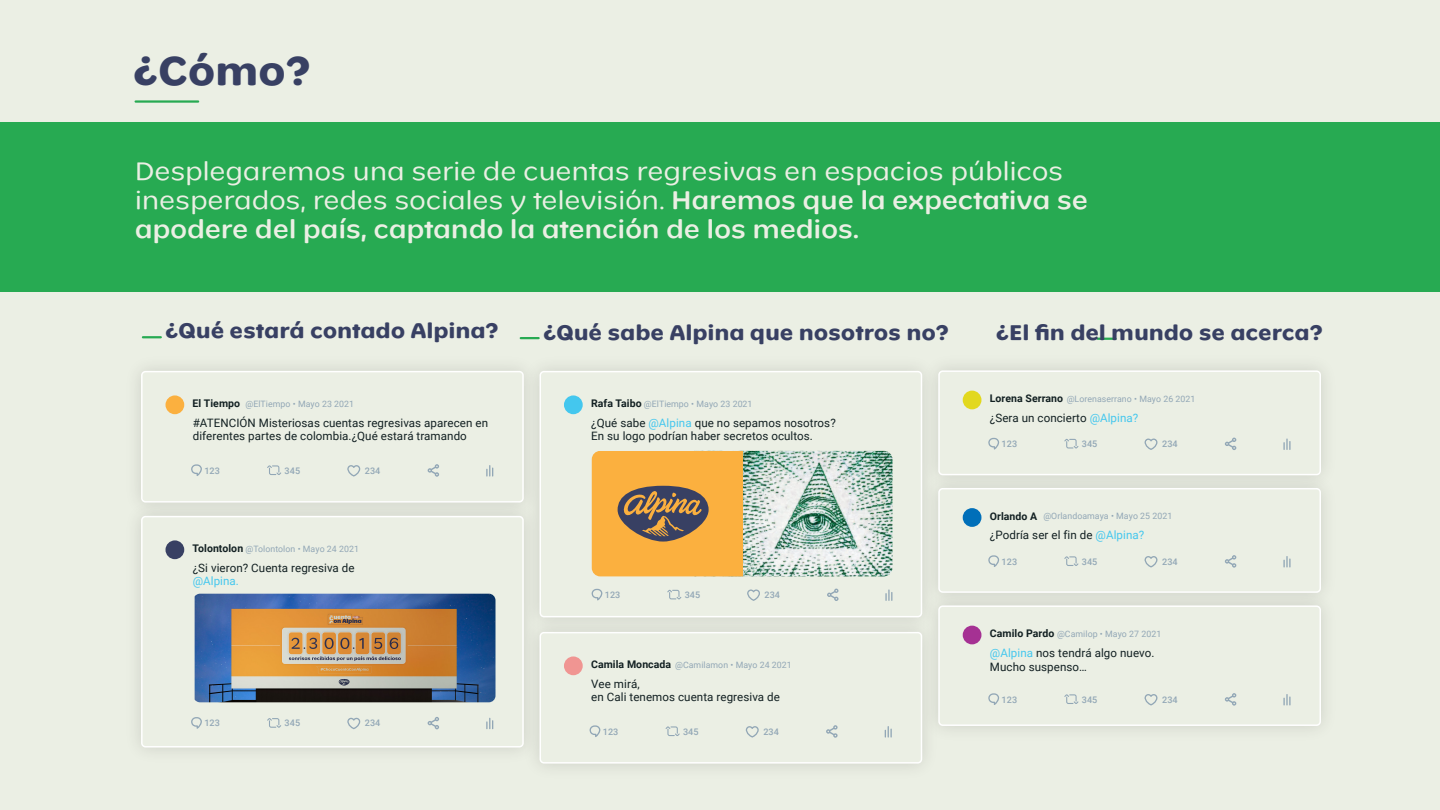
<style>
.page{position:relative;width:1440px;height:810px;background:#ebefe4}
.page>*{position:absolute;margin:0;border:0;box-sizing:border-box;transform-origin:0 0}
.t1{font:700 45px "Alpina Sans";color:#384063}
.t2{font:28.8px/28.9px "Alpina Sans";letter-spacing:.01em;color:#ebefe4}
.t3{font:700 23.62px "Alpina Sans";letter-spacing:.02em;color:#384063}
.t4{font:11.55px/13.9px "Roboto";letter-spacing:.005em;color:#122022}
.t5{font:11.55px "Roboto";letter-spacing:.005em;color:#44c7ee}
.t6{font:500 9.07px "Roboto";letter-spacing:.005em;color:#92a7b6}
.t7{font:500 9px "Roboto";letter-spacing:.005em;color:#92a7b6}
.t8{font:8.77px "Roboto";letter-spacing:.005em;color:#92a7b6}
.s1{font-weight:600}
.s2{font-weight:700;font-size:10.5px;color:#122022}
.s3{color:#44c7ee}
</style>
<div class="page">
<hr style="left:136px;top:100px;width:62px;height:3px;background:#27aa52">
<svg style="left:143px;top:336px;width:18px;height:2px"></svg>
<svg style="left:521px;top:337px;width:18px;height:2px"></svg>
<svg style="left:1098px;top:338px;width:18px;height:2px"></svg>
<div style="left:0;top:122px;width:1440px;height:169px;background:#27aa52"></div>
<div style="left:141px;top:371px;width:383px;height:132px;border:2px solid #fff;border-radius:4px"></div>
<div style="left:166px;top:395px;width:18px;height:19px;background:#fbb03f;border-radius:50%"></div>
<svg style="left:191px;top:464px;width:11px;height:12px"></svg>
<svg style="left:267px;top:465px;width:14px;height:10px"></svg>
<svg style="left:347px;top:465px;width:13px;height:12px"></svg>
<svg style="left:486px;top:465px;width:7px;height:12px"></svg>
<svg style="left:428px;top:464px;width:11px;height:13px"></svg>
<img style="left:132px;top:493px;width:385px;height:258px">
<div style="left:142px;top:517px;width:381px;height:230px;background:#ebefe4;border-radius:4px"></div>
<div style="left:141px;top:516px;width:383px;height:232px;border:2px solid #fff;border-radius:4px"></div>
<div style="left:166px;top:540px;width:18px;height:19px;background:#384063;border-radius:50%"></div>
<svg style="left:191px;top:717px;width:11px;height:12px"></svg>
<svg style="left:267px;top:718px;width:14px;height:10px"></svg>
<svg style="left:347px;top:718px;width:13px;height:11px"></svg>
<svg style="left:486px;top:718px;width:7px;height:11px"></svg>
<svg style="left:428px;top:717px;width:11px;height:12px"></svg>
<img style="left:517px;top:640px;width:408px;height:127px">
<div style="left:540px;top:633px;width:382px;height:130px;background:#ebefe4;border-radius:4px"></div>
<div style="left:540px;top:632px;width:382px;height:132px;border:2px solid #fff;border-radius:4px"></div>
<div style="left:564px;top:656px;width:19px;height:19px;background:#f09592;border-radius:50%"></div>
<svg style="left:589px;top:725px;width:11px;height:12px"></svg>
<svg style="left:666px;top:726px;width:14px;height:10px"></svg>
<svg style="left:746px;top:726px;width:13px;height:12px"></svg>
<svg style="left:885px;top:726px;width:7px;height:12px"></svg>
<svg style="left:826px;top:725px;width:12px;height:13px"></svg>
<div style="left:963px;top:508px;width:18px;height:19px;background:#006fb9;border-radius:50%"></div>
<svg style="left:988px;top:555px;width:11px;height:12px"></svg>
<svg style="left:1064px;top:556px;width:14px;height:10px"></svg>
<svg style="left:1145px;top:556px;width:12px;height:11px"></svg>
<svg style="left:1283px;top:556px;width:8px;height:11px"></svg>
<svg style="left:1225px;top:555px;width:11px;height:13px"></svg>
<img style="left:919px;top:583px;width:405px;height:166px">
<div style="left:939px;top:606px;width:381px;height:119px;background:#ebefe4;border-radius:4px"></div>
<div style="left:938px;top:605px;width:383px;height:121px;border:2px solid #fff;border-radius:4px"></div>
<div style="left:963px;top:626px;width:18px;height:18px;background:#a53193;border-radius:50%"></div>
<svg style="left:988px;top:693px;width:11px;height:12px"></svg>
<svg style="left:1064px;top:694px;width:14px;height:10px"></svg>
<svg style="left:1145px;top:694px;width:12px;height:11px"></svg>
<svg style="left:1283px;top:694px;width:8px;height:11px"></svg>
<svg style="left:1225px;top:693px;width:11px;height:13px"></svg>
<img style="left:945px;top:367px;width:379px;height:131px">
<div style="left:939px;top:371px;width:381px;height:104px;background:#ebefe4;border-radius:4px"></div>
<div style="left:938px;top:370px;width:383px;height:105px;border:2px solid #fff;border-radius:4px"></div>
<div style="left:963px;top:391px;width:18px;height:18px;background:#e2d81e;border-radius:50%"></div>
<svg style="left:988px;top:438px;width:11px;height:12px"></svg>
<svg style="left:1064px;top:439px;width:14px;height:10px"></svg>
<svg style="left:1145px;top:439px;width:12px;height:11px"></svg>
<svg style="left:1283px;top:439px;width:8px;height:11px"></svg>
<svg style="left:1225px;top:438px;width:11px;height:12px"></svg>
<img style="left:517px;top:362px;width:428px;height:278px">
<div style="left:540px;top:372px;width:382px;height:245px;background:#ebefe4;border-radius:4px"></div>
<div style="left:540px;top:371px;width:382px;height:246px;border:2px solid #fff;border-radius:4px"></div>
<div style="left:564px;top:395px;width:19px;height:19px;background:#44c7ee;border-radius:50%"></div>
<svg style="left:591px;top:589px;width:11px;height:11px"></svg>
<svg style="left:667px;top:590px;width:14px;height:9px"></svg>
<svg style="left:747px;top:590px;width:13px;height:11px"></svg>
<svg style="left:885px;top:589px;width:7px;height:12px"></svg>
<svg style="left:827px;top:589px;width:12px;height:12px"></svg>
<img style="left:743px;top:451px;width:149px;height:125px">
<div style="left:592px;top:451px;width:151px;height:125px;background:#fbb03f"></div>
<svg style="left:618px;top:486px;width:91px;height:56px"></svg>
<img style="left:195px;top:594px;width:301px;height:108px">
<h1 class="t1" style="left:134px;top:47px;width:177px">¿Cómo?</h1>
<h2 class="t2" style="left:135px;top:158px;width:954px">Desplegaremos una serie de cuentas regresivas en espacios públicos inesperados, redes sociales y televisión. <span class="s1">Haremos que la expectativa se apodere del país, captando la atención de los medios.</span></h2>
<h3 class="t3" style="left:166px;top:318px;width:334px">¿Qué estará contado Alpina?</h3>
<h3 class="t3" style="left:544px;top:320px;width:406px">¿Qué sabe Alpina que nosotros no?</h3>
<p class="t8" style="left:193px;top:398px;width:163px"><span class="s2">El Tiempo</span> @ElTiempo • Mayo 23 2021</p>
<p class="t4" style="left:193px;top:415px;width:297px">#ATENCIÓN Misteriosas cuentas regresivas aparecen en diferentes partes de colombia.¿Qué estará tramando</p>
<p class="t6" style="left:204px;top:464px;width:17px">123</p>
<p class="t6" style="left:285px;top:464px;width:17px">345</p>
<p class="t6" style="left:365px;top:464px;width:17px">234</p>
<p class="t8" style="left:193px;top:543px;width:168px"><span class="s2">Tolontolon</span> @Tolontolon • Mayo 24 2021</p>
<p class="t4" style="left:193px;top:560px;width:163px">¿Si vieron? Cuenta regresiva de</p>
<p class="t5" style="left:193px;top:573px;width:48px">@Alpina.</p>
<p class="t6" style="left:204px;top:717px;width:17px">123</p>
<p class="t6" style="left:285px;top:717px;width:17px">345</p>
<p class="t6" style="left:365px;top:717px;width:17px">234</p>
<p class="t8" style="left:591px;top:398px;width:163px"><span class="s2">Rafa Taibo</span> @ElTiempo • Mayo 23 2021</p>
<p class="t4" style="left:591px;top:415px;width:246px">¿Qué sabe <span class="s3">@Alpina</span> que no sepamos nosotros?<br>En su logo podrían haber secretos ocultos.</p>
<p class="t7" style="left:605px;top:589px;width:17px">123</p>
<p class="t7" style="left:685px;top:589px;width:17px">345</p>
<p class="t7" style="left:765px;top:589px;width:17px">234</p>
<p class="t8" style="left:591px;top:658px;width:202px"><span class="s2">Camila Moncada</span> @Camilamon • Mayo 24 2021</p>
<p class="t4" style="left:591px;top:676px;width:190px">Vee mirá,<br>en Cali tenemos cuenta regresiva de</p>
<p class="t6" style="left:603px;top:725px;width:17px">123</p>
<p class="t6" style="left:683px;top:725px;width:17px">345</p>
<p class="t6" style="left:763px;top:725px;width:17px">234</p>
<h3 class="t3" style="left:997px;top:320px;width:327px">¿El fin del mundo se acerca?</h3>
<p class="t8" style="left:990px;top:392px;width:207px"><span class="s2">Lorena Serrano</span> @Lorenaserrano • Mayo 26 2021</p>
<p class="t4" style="left:990px;top:410px;width:150px">¿Sera un concierto <span class="s3">@Alpina?</span></p>
<p class="t6" style="left:1002px;top:438px;width:17px">123</p>
<p class="t6" style="left:1082px;top:438px;width:17px">345</p>
<p class="t6" style="left:1162px;top:438px;width:17px">234</p>
<p class="t8" style="left:990px;top:510px;width:184px"><span class="s2">Orlando A</span> @Orlandoamaya • Mayo 25 2021</p>
<p class="t4" style="left:990px;top:528px;width:156px">¿Podría ser el fin de <span class="s3">@Alpina?</span></p>
<p class="t6" style="left:1002px;top:555px;width:17px">123</p>
<p class="t6" style="left:1082px;top:555px;width:17px">345</p>
<p class="t6" style="left:1162px;top:555px;width:17px">234</p>
<p class="t8" style="left:990px;top:627px;width:173px"><span class="s2">Camilo Pardo</span> @Camilop • Mayo 27 2021</p>
<p class="t4" style="left:990px;top:645px;width:166px"><span class="s3">@Alpina</span> nos tendrá algo nuevo.<br>Mucho suspenso…</p>
<p class="t6" style="left:1002px;top:693px;width:17px">123</p>
<p class="t6" style="left:1082px;top:693px;width:17px">345</p>
<p class="t6" style="left:1162px;top:693px;width:17px">234</p>
</div>
